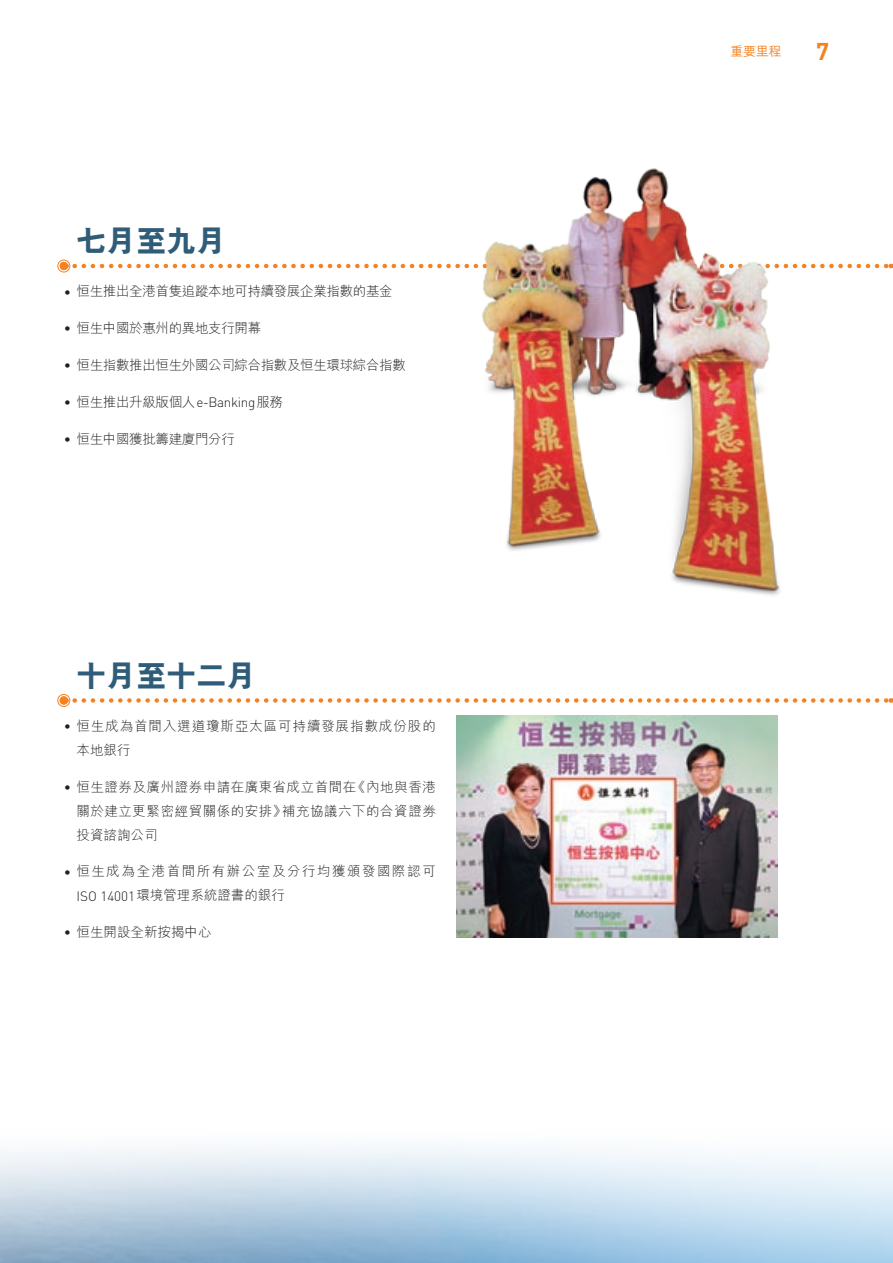
<style>
.page{position:relative;width:893px;height:1263px;background:#fff}
.page>*{position:absolute;margin:0;border:0;box-sizing:border-box;transform-origin:0 0}
.t1{font:800 30px "M Hei HK";color:#2f5c78}
.t2{font:300 13.5px "M Hei HK";letter-spacing:-.025em;color:#231f20}
.t3{font:300 13.5px/24px "M Hei HK";color:#231f20;text-align:justify}
.t4{font:300 13.5px/24px "M Hei HK";letter-spacing:.115em;color:#231f20}
.t5{font:300 13.5px/24px "M Hei HK";letter-spacing:.065em;color:#231f20}
.t6{font:500 12.75px "M Hei HK";color:#f58220}
.s1{font-family:"DIN"}
</style>
<div class="page">
<img style="left:457px;top:715px;width:320px;height:223px">
<div style="left:60px;top:262px;width:8px;height:8px;background:#f58220;border-radius:50%"></div>
<div style="left:57px;top:260px;width:13px;height:12px;border:1px solid #f58220;border-radius:50%"></div>
<div style="left:60px;top:262px;width:8px;height:8px;border:2px solid #f58220;border-radius:50%"></div>
<svg style="left:75px;top:264px;width:817px;height:4px"></svg>
<div style="left:60px;top:696px;width:8px;height:8px;background:#f58220;border-radius:50%"></div>
<div style="left:57px;top:694px;width:13px;height:13px;border:1px solid #f58220;border-radius:50%"></div>
<div style="left:60px;top:696px;width:8px;height:9px;border:2px solid #f58220;border-radius:50%"></div>
<svg style="left:75px;top:698px;width:817px;height:5px"></svg>
<img style="left:457px;top:168px;width:346px;height:427px">
<h1 class="t1" style="left:77px;top:221px;width:152px">七月至九月</h1>
<p class="t2" style="left:64px;top:282px;width:330px"><span class="s1">•</span> 恒生推出全港首隻追蹤本地可持續發展企業指數的基金</p>
<p class="t2" style="left:64px;top:319px;width:199px"><span class="s1">•</span> 恒生中國於惠州的異地支行開幕</p>
<p class="t2" style="left:64px;top:356px;width:344px"><span class="s1">•</span> 恒生指數推出恒生外國公司綜合指數及恒生環球綜合指數</p>
<p class="t2" style="left:64px;top:392px;width:221px"><span class="s1">•</span> 恒生推出升級版個人<span class="s1">e-Banking</span>服務</p>
<p class="t2" style="left:64px;top:429px;width:173px"><span class="s1">•</span> 恒生中國獲批籌建廈門分行</p>
<h1 class="t1" style="left:77px;top:655px;width:182px">十月至十二月</h1>
<p class="t5" style="left:77px;top:713px;width:361px;text-indent:-13px"><span class="s1">•</span> 恒生成為首間入選道瓊斯亞太區可持續發展指數成份股的本地銀行</p>
<p class="t3" style="left:77px;top:774px;width:361px;text-indent:-13px"><span class="s1">•</span> 恒生證券及廣州證券申請在廣東省成立首間在《內地與香港關於建立更緊密經貿關係的安排》補充協議六下的合資證劵投資諮詢公司</p>
<p class="t4" style="left:77px;top:859px;width:361px;text-indent:-13px"><span class="s1">•</span> 恒生成為全港首間所有辦公室及分行均獲頒發國際認可<br><span class="s1">ISO 14001</span>環境管理系統證書的銀行</p>
<p class="t3" style="left:64px;top:920px;width:149px"><span class="s1">•</span> 恒生開設全新按揭中心</p>
<p class="t6" style="left:731px;top:42px;width:53px">重要里程</p>
</div>
